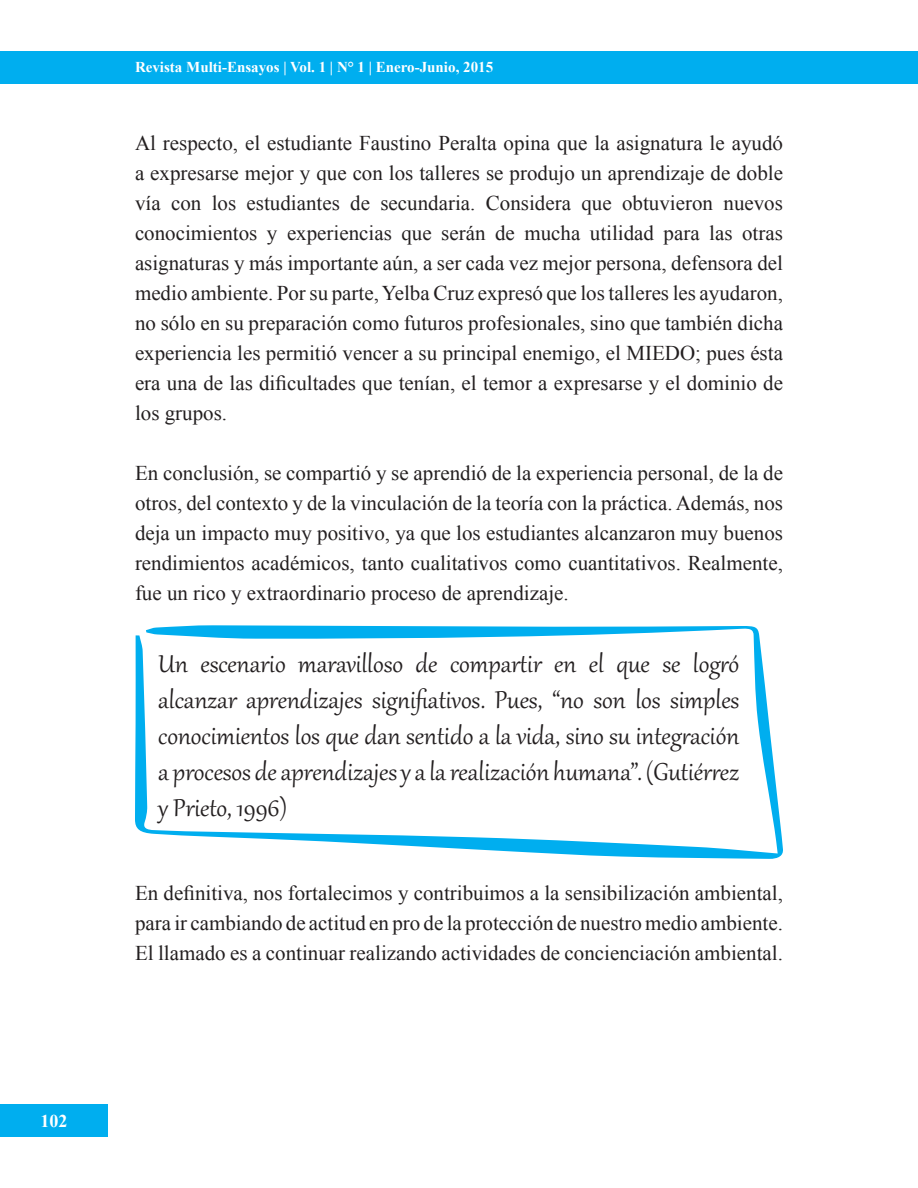
<style>
.page{position:relative;width:918px;height:1188px;background:#fff}
.page>*{position:absolute;margin:0;border:0;box-sizing:border-box;transform-origin:0 0}
.t1{font:30px/36px "Gabriola";color:#231f20;text-align:justify}
.t2{font:21px/30px "Times New Roman";color:#231f20;text-align:justify}
.t3{font:700 18px "Times New Roman";color:#fff}
.t4{font:700 15px "Times New Roman";color:#fff}
</style>
<div class="page">
<div style="left:0;top:1105px;width:108px;height:32px;background:#00aeef"></div>
<div style="left:0;top:51px;width:918px;height:33px;background:#00aeef"></div>
<svg style="left:135px;top:625px;width:648px;height:234px"></svg>
<p class="t3" style="left:40px;top:1108px;width:28px">102</p>
<p class="t4" style="left:135px;top:57px;width:360px">Revista Multi-Ensayos | Vol. 1 | N° 1 | Enero-Junio, 2015</p>
<p class="t2" style="left:135px;top:127px;width:650px">Al respecto, el estudiante Faustino Peralta opina que la asignatura le ayudó a expresarse mejor y que con los talleres se produjo un aprendizaje de doble vía con los estudiantes de secundaria. Considera que obtuvieron nuevos conocimientos y experiencias que serán de mucha utilidad para las otras asignaturas y más importante aún, a ser cada vez mejor persona, defensora del medio ambiente. Por su parte, Yelba Cruz expresó que los talleres les ayudaron, no sólo en su preparación como futuros profesionales, sino que también dicha experiencia les permitió vencer a su principal enemigo, el MIEDO; pues ésta era una de las dificultades que tenían, el temor a expresarse y el dominio de los grupos.</p>
<p class="t2" style="left:135px;top:457px;width:650px">En conclusión, se compartió y se aprendió de la experiencia personal, de la de otros, del contexto y de la vinculación de la teoría con la práctica. Además, nos deja un impacto muy positivo, ya que los estudiantes alcanzaron muy buenos rendimientos académicos, tanto cualitativos como cuantitativos. Realmente, fue un rico y extraordinario proceso de aprendizaje.</p>
<p class="t1" style="left:158px;top:643px;width:583px">Un escenario maravilloso de compartir en el que se logró alcanzar aprendizajes signifiativos. Pues, “no son los simples conocimientos los que dan sentido a la vida, sino su integración a procesos de aprendizajes y a la realización humana”. (Gutiérrez y Prieto, 1996)</p>
<p class="t2" style="left:135px;top:877px;width:650px">En definitiva, nos fortalecimos y contribuimos a la sensibilización ambiental, para ir cambiando de actitud en pro de la protección de nuestro medio ambiente.<br>El llamado es a continuar realizando actividades de concienciación ambiental.</p>
</div>
